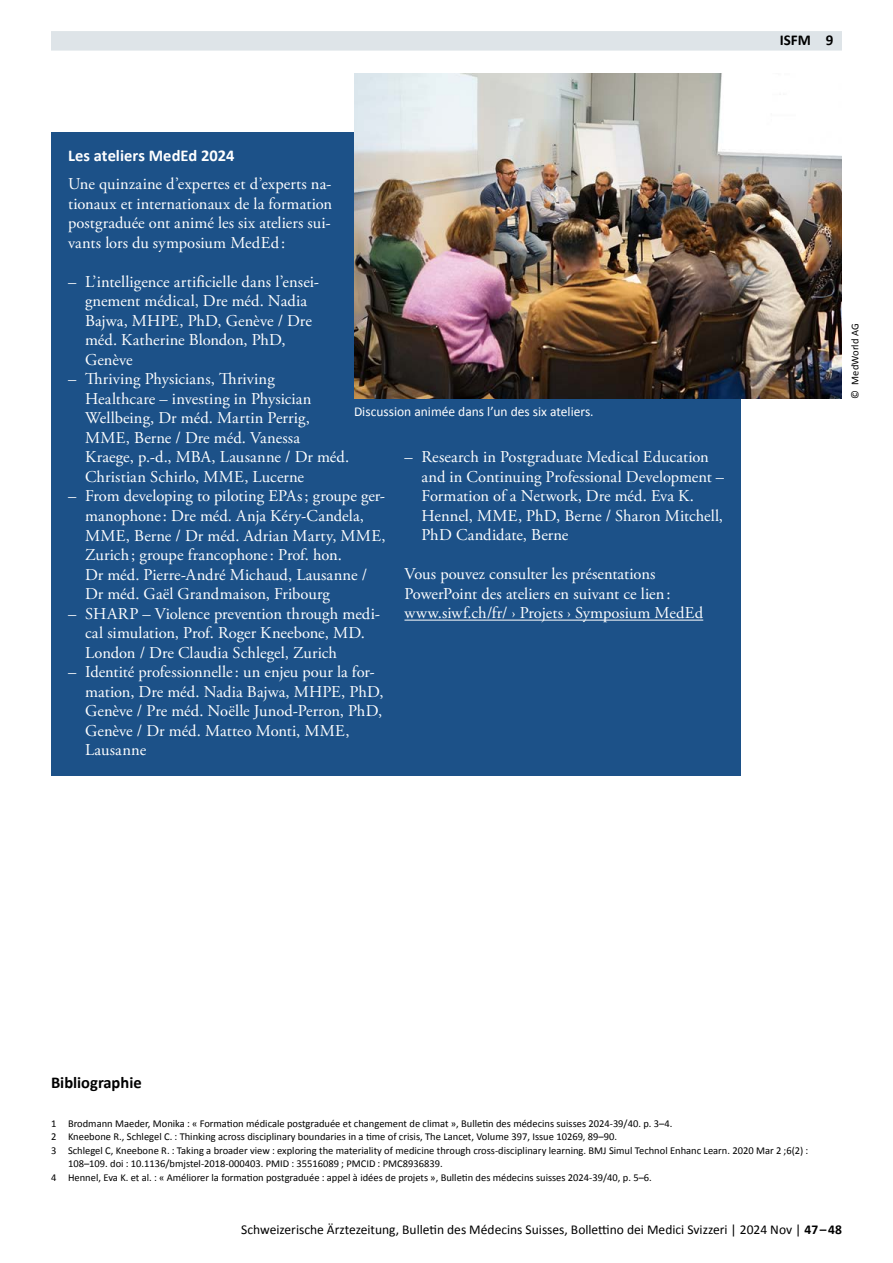
<style>
.page{position:relative;width:893px;height:1263px;background:#fff}
.page>*{position:absolute;margin:0;border:0;box-sizing:border-box;transform-origin:0 0}
.t1{font:16.5px/19.5px "Adobe Garamond Pro";color:#fff}
.t2{font:700 16.5px "Calibri";color:#fff}
.t3{font:700 16.5px "Calibri";color:#000}
.t4{font:700 15px "Calibri";color:#000}
.t5{font:13.5px "Calibri";color:#000}
.t6{font:13.5px "Calibri";color:#fff}
.t7{font:10.5px "Calibri";color:#000}
.s1{font-weight:700}
</style>
<div class="page">
<div style="left:51px;top:31px;width:791px;height:20px;background:#dee4e8"></div>
<div style="left:51px;top:132px;width:690px;height:644px;background:#1c5188"></div>
<hr style="left:404px;top:620px;width:299px;height:1px;background:#fff">
<img style="left:354px;top:73px;width:488px;height:326px">
<p class="t2" style="left:68px;top:146px;width:168px">Les ateliers MedEd 2024</p>
<p class="t1" style="left:68px;top:175px;width:266px;text-align:justify">Une quinzaine d’expertes et d’experts na&shy;tionaux et internationaux de la formation postgraduée ont animé les six ateliers sui&shy;vants lors du symposium MedEd:</p>
<p class="t1" style="left:85px;top:273px;width:236px;text-indent:-17px">– L’intelligence artificielle dans l’ensei&shy;gnement médical, Dre méd. Nadia<br>Bajwa, MHPE, PhD, Genève / Dre méd. Katherine Blondon, PhD,<br>Genève</p>
<p class="t1" style="left:85px;top:370px;width:266px;text-indent:-17px">– Thriving Physicians, Thriving Healthcare – investing in Physician Wellbeing, Dr méd. Martin Perrig, MME, Berne / Dre méd. Vanessa Kraege, p.-d., MBA, Lausanne / Dr méd.<br>Christian Schirlo, MME, Lucerne</p>
<p class="t1" style="left:85px;top:487px;width:302px;text-indent:-17px">– From developing to piloting EPAs; groupe ger&shy;manophone: Dre méd. Anja Kéry-Candela, MME, Berne / Dr méd. Adrian Marty, MME, Zurich; groupe francophone: Prof. hon.<br>Dr méd. Pierre-André Michaud, Lausanne / Dr méd. Gaël Grandmaison, Fribourg</p>
<p class="t1" style="left:85px;top:604px;width:296px;text-indent:-17px">– SHARP – Violence prevention through medi&shy;cal simulation, Prof. Roger Kneebone, MD.<br>London / Dre Claudia Schlegel, Zurich</p>
<p class="t1" style="left:85px;top:663px;width:300px;text-indent:-17px">– Identité professionnelle: un enjeu pour la for&shy;mation, Dre méd. Nadia Bajwa, MHPE, PhD, Genève / Pre méd. Noëlle Junod-Perron, PhD, Genève / Dr méd. Matteo Monti, MME, Lausanne</p>
<p class="t6" style="left:354px;top:402px;width:241px">Discussion animée dans l’un des six ateliers.</p>
<p class="t1" style="left:421px;top:448px;width:304px;text-indent:-17px">– Research in Postgraduate Medical Education and in Continuing Professional Development – Formation of a Network, Dre méd. Eva K.<br>Hennel, MME, PhD, Berne / Sharon Mitchell, PhD Candidate, Berne</p>
<p class="t1" style="left:404px;top:565px;width:300px">Vous pouvez consulter les présentations<br>PowerPoint des ateliers en suivant ce lien: www.siwf.ch/fr/ › Projets › Symposium MedEd</p>
<p class="t4" style="left:780px;top:31px;width:55px">ISFM 9</p>
<p class="t7" style="left:847px;top:398px;width:76px;rotate:-90deg">© MedWorld AG</p>
<p class="t3" style="left:51px;top:1072px;width:92px">Bibliographie</p>
<p class="t7" style="left:51px;top:1116px;width:623px">1 Brodmann Maeder, Monika : « Formation médicale postgraduée et changement de climat », Bulletin des médecins suisses 2024-39/40. p. 3–4.</p>
<p class="t7" style="left:51px;top:1129px;width:568px">2 Kneebone R., Schlegel C. : Thinking across disciplinary boundaries in a time of crisis, The Lancet, Volume 397, Issue 10269, 89–90.</p>
<p class="t7" style="left:51px;top:1143px;width:759px">3 Schlegel C, Kneebone R. : Taking a broader view : exploring the materiality of medicine through cross-disciplinary learning. BMJ Simul Technol Enhanc Learn. 2020 Mar 2 ;6(2) :</p>
<p class="t7" style="left:68px;top:1156px;width:376px">108–109. doi : 10.1136/bmjstel-2018-000403. PMID : 35516089 ; PMCID : PMC8936839.</p>
<p class="t7" style="left:51px;top:1170px;width:602px">4 Hennel, Eva K. et al. : « Améliorer la formation postgraduée : appel à idées de projets », Bulletin des médecins suisses 2024-39/40, p. 5–6.</p>
<p class="t5" style="left:241px;top:1220px;width:602px">Schweizerische Ärztezeitung, Bulletin des Médecins Suisses, Bollettino dei Medici Svizzeri | 2024 Nov | <span class="s1">47–48</span></p>
</div>
